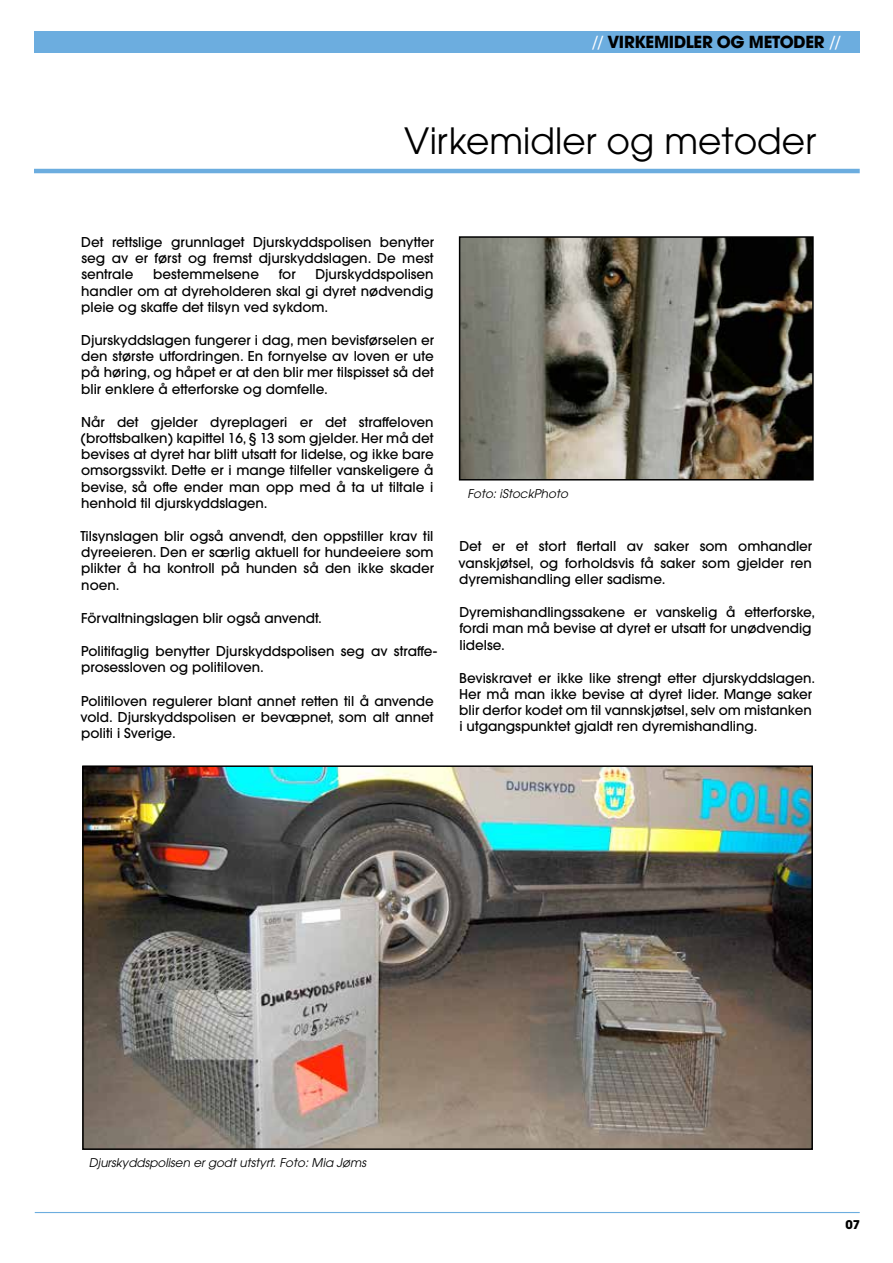
<style>
.page{position:relative;width:893px;height:1263px;background:#fff}
.page>*{position:absolute;margin:0;border:0;box-sizing:border-box;transform-origin:0 0}
.t1{font:36px "ITC Avant Garde Pro";color:#000}
.t2{font:700 16.5px "ITC Avant Garde Pro";letter-spacing:-.02em;color:#000}
.t3{font:500 13.5px/16.2px "ITC Avant Garde Pro";color:#000;text-align:justify}
.t4{font:italic 12px "ITC Avant Garde Pro";color:#000}
.t5{font:700 12px "ITC Avant Garde Pro";color:#000}
.s1{font-weight:400;color:#fff}
</style>
<div class="page">
<div style="left:34px;top:32px;width:826px;height:21px;background:#6caddf"></div>
<hr style="left:35px;top:1212px;width:825px;height:1px;background:#6caddf">
<hr style="left:34px;top:169px;width:826px;height:4px;background:#6caddf">
<img style="left:85px;top:768px;width:725px;height:379px">
<div style="left:82px;top:765px;width:731px;height:385px;border:2px solid #000"></div>
<img style="left:462px;top:239px;width:349px;height:238px">
<div style="left:459px;top:236px;width:355px;height:244px;border:2px solid #000"></div>
<p class="t2" style="left:592px;top:31px;width:251px"><span class="s1">//</span> VIRKEMIDLER OG METODER <span class="s1">//</span></p>
<h1 class="t1" style="left:404px;top:119px;width:413px">Virkemidler og metoder</h1>
<p class="t3" style="left:81px;top:234px;width:354px">Det rettslige grunnlaget Djurskyddspolisen benytter seg av er først og fremst djurskyddslagen. De mest sentrale</p>
<p class="t3" style="left:81px;top:266px;width:354px;text-indent:234px">Djurskyddspolisen handler om at dyreholderen skal gi dyret nødvendig pleie og skaffe det tilsyn ved sykdom.</p>
<p class="t3" style="left:81px;top:332px;width:354px">Djurskyddslagen fungerer i dag, men bevisførselen er den største utfordringen. En fornyelse av loven er ute på høring, og håpet er at den blir mer tilspisset så det blir enklere å etterforske og domfelle.</p>
<p class="t3" style="left:81px;top:414px;width:355px">Når det gjelder dyreplageri er det straffeloven (brottsbalken) kapittel 16, § 13 som gjelder. Her må det bevises at dyret har blitt utsatt for lidelse, og ikke bare omsorgssvikt. Dette er i mange tilfeller vanskeligere å bevise, så ofte ender man opp med å ta ut tiltale i henhold til djurskyddslagen.</p>
<p class="t3" style="left:80px;top:528px;width:355px">Tilsynslagen blir også anvendt, den oppstiller krav til dyreeieren. Den er særlig aktuell for hundeeiere som plikter å ha kontroll på hunden så den ikke skader noen.</p>
<p class="t3" style="left:81px;top:610px;width:242px">Förvaltningslagen blir også anvendt.</p>
<p class="t3" style="left:81px;top:643px;width:357px">Politifaglig benytter Djurskyddspolisen seg av straffe&shy;prosessloven og politiloven.</p>
<p class="t3" style="left:81px;top:692px;width:355px">Politiloven regulerer blant annet retten til å anvende vold. Djurskyddspolisen er bevæpnet, som alt annet politi i Sverige.</p>
<p class="t3" style="left:153px;top:266px;width:107px">bestemmelsene</p>
<p class="t3" style="left:279px;top:266px;width:18px">for</p>
<p class="t4" style="left:467px;top:486px;width:102px">Foto: iStockPhoto</p>
<p class="t3" style="left:459px;top:538px;width:355px">Det er et stort flertall av saker som omhandler vanskjøtsel, og forholdsvis få saker som gjelder ren dyremishandling eller sadisme.</p>
<p class="t3" style="left:459px;top:604px;width:357px;text-align:left">Dyremishandlingssakene er vanskelig å etterforske, fordi man må bevise at dyret er utsatt for unødvendig lidelse.</p>
<p class="t3" style="left:459px;top:669px;width:358px;text-align:left">Beviskravet er ikke like strengt etter djurskyddslagen.<br>Her må man ikke bevise at dyret lider. Mange saker blir derfor kodet om til vannskjøtsel, selv om mistanken i utgangspunktet gjaldt ren dyremishandling.</p>
<p class="t4" style="left:89px;top:1155px;width:279px">Djurskyddspolisen er godt utstyrt. Foto: Mia Jøms</p>
<p class="t5" style="left:846px;top:1216px;width:16px">07</p>
</div>
